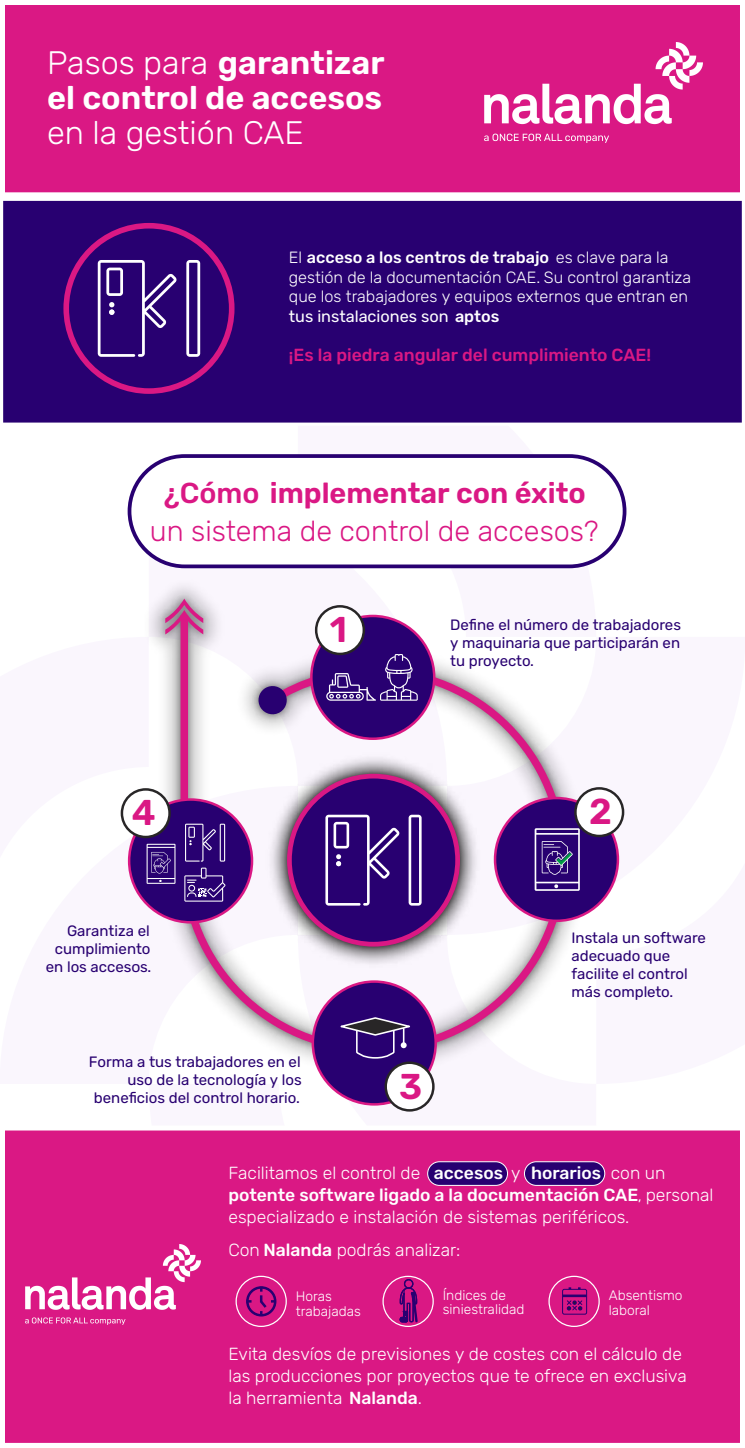
<style>
.page{position:relative;width:745px;height:1448px;background:#fff}
.page>*{position:absolute;margin:0;border:0;box-sizing:border-box;transform-origin:0 0}
.t1{font:600 35.88px "Rubik";color:#da1884}
.t2{font:600 32.5px/35px "Rubik";color:#fff}
.t3{font:300 32.5px "Rubik";color:#fff}
.t4{font:300 28.75px/38px "Rubik";color:#da1884;text-align:center}
.t5{font:300 17.5px/22.4px "Rubik";color:#fff}
.t6{font:500 17.5px "Rubik";color:#da1884}
.t7{font:300 16.25px/19.5px "Rubik";color:#fff}
.t8{font:15px/18px "Rubik";color:#280071;text-align:right}
.t9{font:300 13.75px/14.9px "Rubik";color:#fff}
.s1{font-weight:300}
.s2{font-weight:500}
.s3{font-weight:400}
.s4{font-weight:600}
</style>
<div class="page">
<img style="left:154px;top:587px;width:420px;height:477px">
<svg style="left:177px;top:608px;width:393px;height:448px"></svg>
<svg style="left:256px;top:684px;width:32px;height:32px"></svg>
<svg style="left:165px;top:598px;width:38px;height:36px"></svg>
<img style="left:261px;top:748px;width:224px;height:224px">
<img style="left:279px;top:766px;width:188px;height:188px">
<svg style="left:287px;top:773px;width:172px;height:173px"></svg>
<svg style="left:310px;top:605px;width:125px;height:135px"></svg>
<svg style="left:493px;top:787px;width:131px;height:135px"></svg>
<svg style="left:311px;top:980px;width:125px;height:131px"></svg>
<svg style="left:121px;top:788px;width:132px;height:135px"></svg>
<div style="left:5px;top:1130px;width:735px;height:313px;background:#da1884"></div>
<div style="left:3px;top:200px;width:739px;height:223px;background:#280071"></div>
<div style="left:5px;top:5px;width:735px;height:188px;background:#da1884"></div>
<svg style="left:63px;top:223px;width:171px;height:171px"></svg>
<div style="left:427px;top:1161px;width:80px;height:24px;background:#280071;border-radius:12px"></div>
<div style="left:427px;top:1161px;width:80px;height:24px;border:1px solid #fff;border-radius:12px"></div>
<div style="left:524px;top:1161px;width:80px;height:24px;background:#280071;border-radius:12px"></div>
<div style="left:524px;top:1161px;width:80px;height:24px;border:1px solid #fff;border-radius:12px"></div>
<div style="left:235px;top:1275px;width:52px;height:51px;border:1px solid #fff;border-radius:50%"></div>
<svg style="left:245px;top:1285px;width:32px;height:32px"></svg>
<div style="left:382px;top:1275px;width:51px;height:51px;border:1px solid #fff;border-radius:50%"></div>
<svg style="left:398px;top:1276px;width:20px;height:65px"></svg>
<div style="left:548px;top:1275px;width:51px;height:51px;border:1px solid #fff;border-radius:50%"></div>
<div style="left:561px;top:1288px;width:25px;height:26px;border:1px solid #280071;border-radius:2px"></div>
<hr style="left:562px;top:1294px;width:24px;height:3px;background:#280071">
<svg style="left:565px;top:1299px;width:17px;height:12px"></svg>
<svg style="left:127px;top:454px;width:499px;height:114px"></svg>
<img style="left:484px;top:43px;width:218px;height:100px">
<img style="left:26px;top:1244px;width:174px;height:80px">
<h2 class="t2" style="left:47px;top:47px;width:338px"><span class="s1">Pasos para</span> garantizar el control de accesos</h2>
<h2 class="t3" style="left:47px;top:110px;width:258px">en la gestión CAE</h2>
<p class="t7" style="left:289px;top:249px;width:403px">El <span class="s2">acceso a los centros de trabajo</span> es clave para la gestión de la documentación CAE. Su control garantiza que los trabajadores y equipos externos que entran en <span class="s3">tus instalaciones son</span> <span class="s2">aptos</span>.</p>
<p class="t6" style="left:289px;top:342px;width:363px">¡Es la piedra angular del cumplimiento CAE!</p>
<h3 class="t4" style="left:150px;top:475px;width:450px"><span class="s2">¿Cómo</span> <span class="s4">implementar con éxito </span>un sistema de control de accesos?</h3>
<h1 class="t1" style="left:329px;top:603px;width:19px">1</h1>
<h1 class="t1" style="left:132px;top:786px;width:25px">4</h1>
<p class="t8" style="left:46px;top:922px;width:107px">Garantiza el cumplimiento en los accesos.</p>
<p class="t8" style="left:89px;top:1053px;width:214px">Forma a tus trabajadores en el uso de la tecnología y los beneficios del control horario.</p>
<p class="t8" style="left:450px;top:616px;width:232px;text-align:justify">Define el número de trabajadores y maquinaria que participarán en tu proyecto.</p>
<h1 class="t1" style="left:399px;top:1059px;width:25px">3</h1>
<h1 class="t1" style="left:588px;top:785px;width:24px">2</h1>
<p class="t8" style="left:571px;top:929px;width:136px;text-align:left">Instala un software adecuado que facilite el control más completo.</p>
<p class="t5" style="left:228px;top:1162px;width:486px">Facilitamos el control de <span class="s2">accesos</span> y <span class="s2">horarios</span> con un <span class="s2">potente software ligado a la documentación CAE</span>, personal especializado e instalación de sistemas periféricos.</p>
<p class="t5" style="left:228px;top:1239px;width:233px">Con <span class="s2">Nalanda</span> podrás analizar:</p>
<p class="t9" style="left:295px;top:1289px;width:66px">Horas trabajadas</p>
<p class="t9" style="left:442px;top:1287px;width:83px">Índices de siniestralidad</p>
<p class="t9" style="left:608px;top:1288px;width:75px">Absentismo laboral</p>
<p class="t5" style="left:228px;top:1343px;width:460px">Evita desvíos de previsiones y de costes con el cálculo de las producciones por proyectos que te ofrece en exclusiva la herramienta <span class="s2">Nalanda</span>.</p>
</div>
